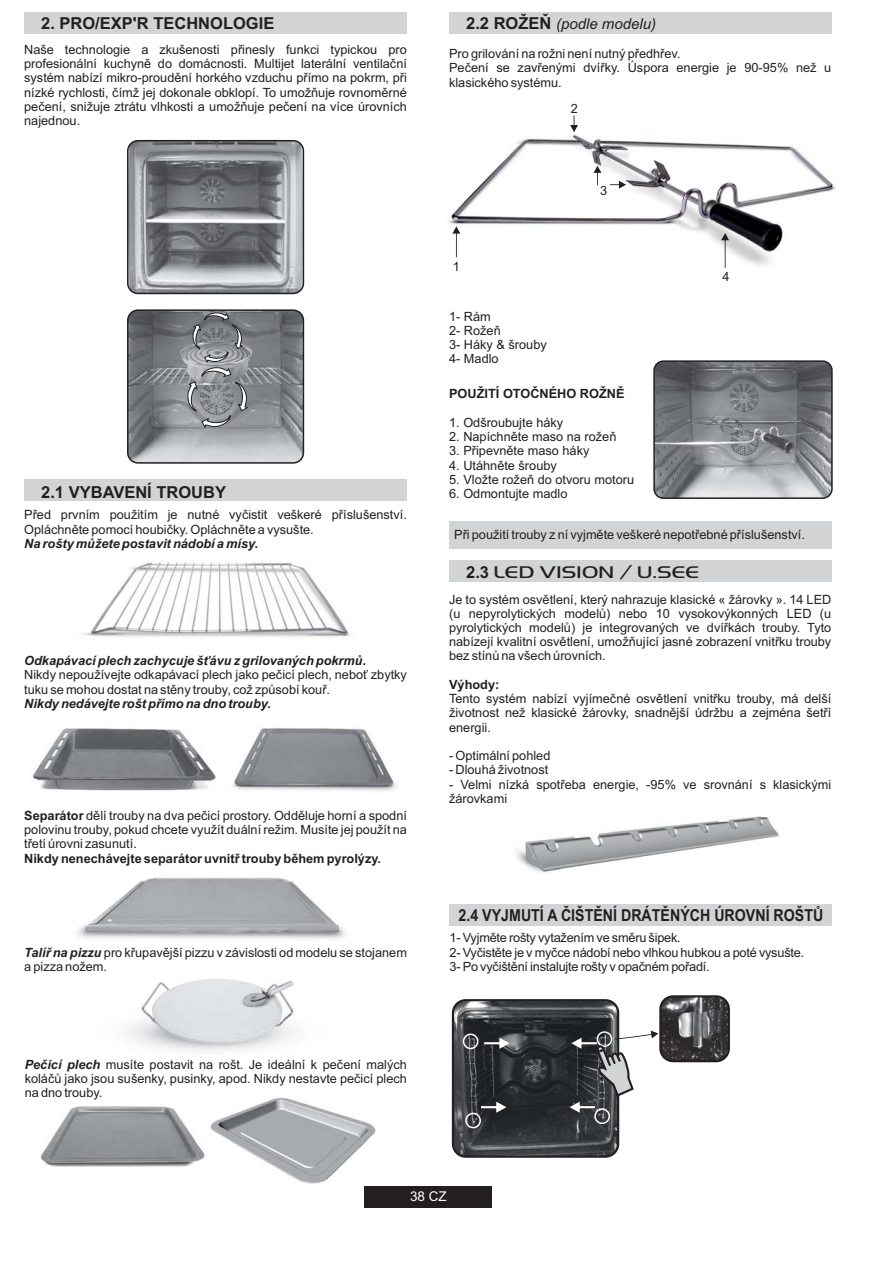
<style>
.page{position:relative;width:893px;height:1263px;background:#fff}
.page>*{position:absolute;margin:0;border:0;box-sizing:border-box;transform-origin:0 0}
.t1{font:17.55px "Handel Got D Ligh";color:#231f20;scale:1.3 1}
.t2{font:700 16.5px "Arial";color:#231f20}
.t3{font:700 16.5px "Arial";color:#231f20;scale:.86 1}
.t4{font:italic 15px "Arial";color:#231f20}
.t5{font:13.5px "Arial";color:#fff}
.t6{font:12.75px/14.2px "Arial";color:#231f20}
.t7{font:700 12.75px "Arial";color:#231f20}
.s1{font-weight:700;font-style:italic}
.s2{font-weight:700}
.s3{font-weight:700;font-style:normal;font-size:16.5px}
.s4{font-family:"Arial";font-weight:700;font-size:16.5px}
</style>
<div class="page">
<img style="left:516px;top:816px;width:263px;height:56px">
<img style="left:41px;top:1106px;width:164px;height:61px">
<img style="left:210px;top:1097px;width:166px;height:86px">
<img style="left:125px;top:979px;width:169px;height:72px">
<img style="left:77px;top:877px;width:269px;height:62px">
<img style="left:656px;top:363px;width:174px;height:133px">
<div style="left:653px;top:360px;width:180px;height:139px;border:2px solid #231f20;border-radius:9px"></div>
<img style="left:32px;top:728px;width:184px;height:63px">
<div style="left:24px;top:480px;width:383px;height:21px;background:#d1d3d4"></div>
<img style="left:232px;top:728px;width:165px;height:63px">
<img style="left:82px;top:562px;width:270px;height:75px">
<div style="left:449px;top:522px;width:383px;height:27px;background:#d1d3d4"></div>
<div style="left:24px;top:12px;width:383px;height:21px;background:#d1d3d4"></div>
<div style="left:449px;top:12px;width:383px;height:21px;background:#d1d3d4"></div>
<div style="left:449px;top:560px;width:383px;height:22px;background:#d1d3d4"></div>
<img style="left:130px;top:312px;width:172px;height:150px">
<div style="left:127px;top:309px;width:177px;height:155px;border:2px solid #231f20;border-radius:10px"></div>
<img style="left:128px;top:141px;width:175px;height:152px">
<div style="left:127px;top:140px;width:177px;height:154px;border:2px solid #231f20;border-radius:10px"></div>
<svg style="left:186px;top:312px;width:62px;height:116px;background:#8c8f91"></svg>
<img style="left:448px;top:135px;width:388px;height:130px">
<svg style="left:570px;top:115px;width:8px;height:17px"></svg>
<svg style="left:452px;top:226px;width:8px;height:31px"></svg>
<svg style="left:593px;top:166px;width:8px;height:19px"></svg>
<svg style="left:610px;top:181px;width:16px;height:8px"></svg>
<svg style="left:721px;top:233px;width:8px;height:35px"></svg>
<div style="left:364px;top:1186px;width:128px;height:21px;background:#231f20"></div>
<div style="left:449px;top:904px;width:383px;height:21px;background:#d1d3d4"></div>
<img style="left:455px;top:1002px;width:163px;height:153px">
<div style="left:452px;top:999px;width:167px;height:159px;border:2px solid #231f20;border-radius:13px"></div>
<img style="left:662px;top:998px;width:67px;height:63px">
<div style="left:659px;top:995px;width:71px;height:67px;border:2px solid #231f20;border-radius:13px"></div>
<svg style="left:481px;top:1101px;width:25px;height:12px"></svg>
<svg style="left:484px;top:1038px;width:25px;height:11px"></svg>
<div style="left:465px;top:1113px;width:16px;height:15px;border:1px solid #fff;border-radius:50%"></div>
<div style="left:463px;top:1033px;width:15px;height:16px;border:1px solid #fff;border-radius:50%"></div>
<div style="left:594px;top:1108px;width:16px;height:16px;border:1px solid #fff;border-radius:50%"></div>
<svg style="left:570px;top:1030px;width:88px;height:83px"></svg>
<p class="t2" style="left:41px;top:12px;width:235px">2. PRO/EXP'R TECHNOLOGIE</p>
<p class="t6" style="left:24px;top:42px;width:384px;text-align:justify">Naše technologie a zkušenosti přinesly funkci typickou pro profesionální kuchyně do domácnosti. Multijet laterální ventilační systém nabízí mikro-proudění horkého vzduchu přímo na pokrm, při nízké rychlosti, čímž jej dokonale obklopí. To umožňuje rovnoměrné pečení, snižuje ztrátu vlhkosti a umožňuje pečení na více úrovních najednou.</p>
<p class="t2" style="left:41px;top:481px;width:186px">2.1 VYBAVENÍ TROUBY</p>
<p class="t6" style="left:24px;top:508px;width:384px">Před prvním použitím je nutné vyčistit veškeré příslušenství.<br>Opláchněte pomocí houbičky. Opláchněte a vysušte.<br><span class="s1">Na rošty můžete postavit nádobí a mísy.</span></p>
<p class="t6" style="left:24px;top:654px;width:384px"><span class="s1">Odkapávací plech zachycuje šťávu z grilovaných pokrmů.<br></span>Nikdy nepoužívejte odkapávací plech jako pečicí plech, neboť zbytky tuku se mohou dostat na stěny trouby, což způsobí kouř.<br><span class="s1">Nikdy nedávejte rošt přímo na dno trouby.</span></p>
<p class="t6" style="left:24px;top:808px;width:384px"><span class="s2">Separátor</span> dělí trouby na dva pečicí prostory. Odděluje horní a spodní polovinu trouby, pokud chcete využít duální režim. Musíte jej použít na třetí úrovni zasunutí.<br><span class="s2">Nikdy nenechávejte separátor uvnitř trouby během pyrolýzy.</span></p>
<p class="t6" style="left:24px;top:945px;width:384px"><span class="s1">Talíř na pizzu</span> pro křupavější pizzu v závislosti od modelu se stojanem a pizza nožem.</p>
<p class="t6" style="left:25px;top:1057px;width:384px;text-align:justify"><span class="s1">Pečicí plech</span> musíte postavit na rošt. Je ideální k pečení malých koláčů jako jsou sušenky, pusinky, apod. Nikdy nestavte pečicí plech na dno trouby.</p>
<p class="t4" style="left:466px;top:14px;width:191px"><span class="s3">2.2 ROŽEŇ</span> (podle modelu)</p>
<p class="t6" style="left:449px;top:47px;width:384px">Pro grilování na rožni není nutný předhřev.<br>Pečení se zavřenými dvířky. Úspora energie je 90-95% než u klasického systému.</p>
<p class="t6" style="left:571px;top:102px;width:9px">2</p>
<p class="t6" style="left:453px;top:260px;width:9px">1</p>
<p class="t6" style="left:449px;top:309px;width:99px">1- Rám<br>2- Rožeň<br>3- Háky &amp; šrouby<br>4- Madlo</p>
<p class="t6" style="left:600px;top:183px;width:9px">3</p>
<p class="t7" style="left:449px;top:385px;width:177px">POUŽITÍ OTOČNÉHO ROŽNĚ</p>
<p class="t6" style="left:449px;top:415px;width:116px">1. Odšroubujte háky</p>
<p class="t6" style="left:449px;top:430px;width:169px">2. Napíchněte maso na rožeň</p>
<p class="t6" style="left:449px;top:444px;width:142px">3. Připevněte maso háky</p>
<p class="t6" style="left:449px;top:458px;width:109px">4. Utáhněte šrouby</p>
<p class="t6" style="left:449px;top:472px;width:186px">5. Vložte rožeň do otvoru motoru</p>
<p class="t6" style="left:449px;top:486px;width:120px">6. Odmontujte madlo</p>
<p class="t6" style="left:722px;top:269px;width:9px">4</p>
<p class="t6" style="left:454px;top:527px;width:352px">Při použití trouby z ní vyjměte veškeré nepotřebné příslušenství.</p>
<p class="t1" style="left:466px;top:560px;width:181px"><span class="s4">2.3</span> LED VISION / U.SEE</p>
<p class="t6" style="left:449px;top:592px;width:384px;text-align:justify">Je to systém osvětlení, který nahrazuje klasické « žárovky ». 14 LED (u nepyrolytických modelů) nebo 10 vysokovýkonných LED (u pyrolytických modelů) je integrovaných ve dvířkách trouby. Tyto nabízejí kvalitní osvětlení, umožňující jasné zobrazení vnitřku trouby bez stínů na všech úrovních.</p>
<p class="t6" style="left:449px;top:677px;width:384px"><span class="s2">Výhody:<br></span>Tento systém nabízí vyjímečné osvětlení vnitřku trouby, má delší životnost než klasické žárovky, snadnější údržbu a zejména šetří energii.</p>
<p class="t6" style="left:449px;top:749px;width:103px">- Optimální pohled</p>
<p class="t6" style="left:449px;top:763px;width:101px">- Dlouhá životnost</p>
<p class="t6" style="left:449px;top:777px;width:384px">- Velmi nízká spotřeba energie, -95% ve srovnání s klasickými žárovkami</p>
<p class="t3" style="left:459px;top:904px;width:426px">2.4 VYJMUTÍ A ČIŠTĚNÍ DRÁTĚNÝCH ÚROVNÍ ROŠTŮ</p>
<p class="t6" style="left:449px;top:931px;width:356px">1- Vyjměte rošty vytažením ve směru šipek.<br>2- Vyčistěte je v myčce nádobí nebo vlhkou hubkou a poté vysušte.<br>3- Po vyčištění instalujte rošty v opačném pořadí.</p>
<p class="t5" style="left:410px;top:1188px;width:38px">38 CZ</p>
</div>
